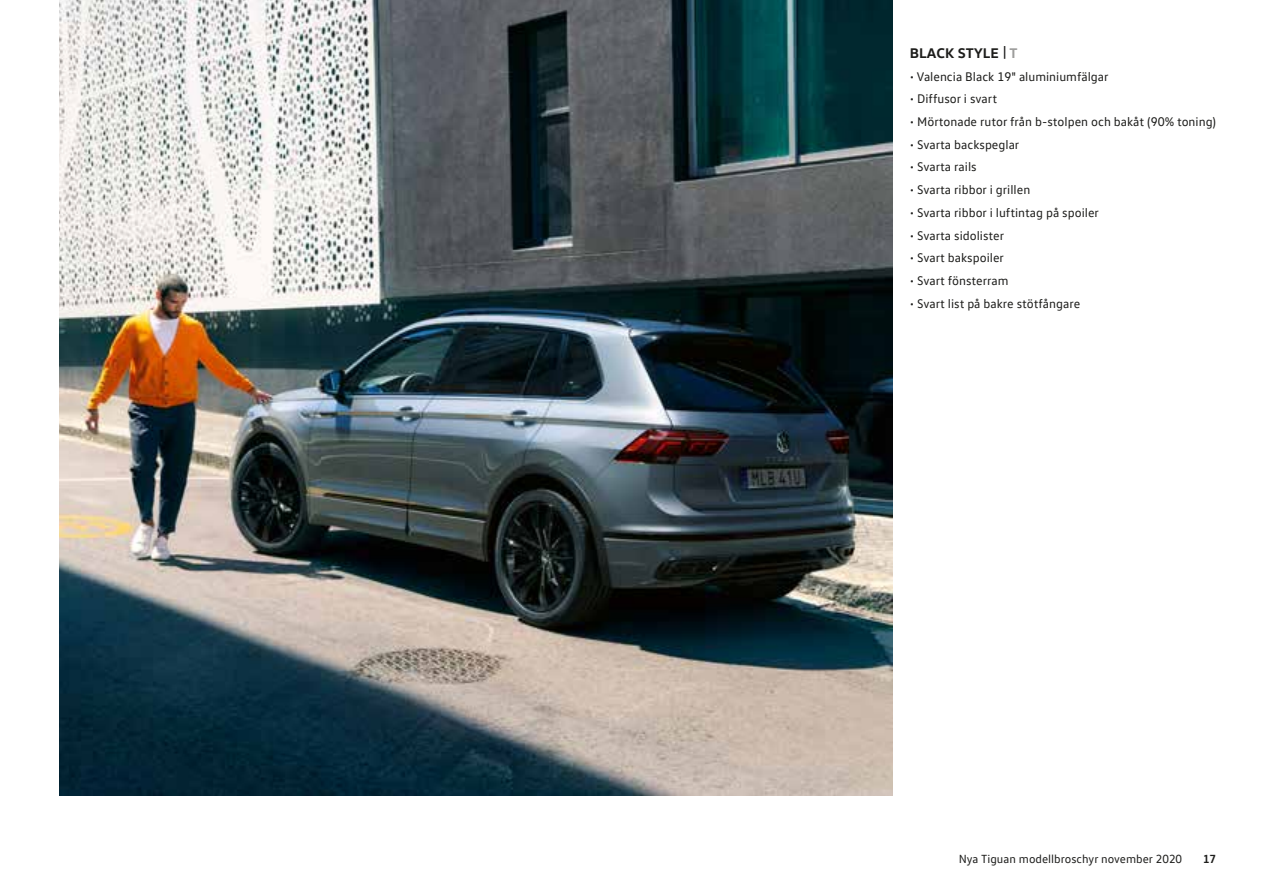
<style>
.page{position:relative;width:1263px;height:893px;background:#fff}
.page>*{position:absolute;margin:0;border:0;box-sizing:border-box;transform-origin:0 0}
.t1{font:700 14.25px "VW Head";letter-spacing:.01em;color:#1d1d1b}
.t2{font:12.75px "VW Text";color:#1d1d1b}
.t3{font:12px "VW Text";color:#1d1d1b}
.t4{font:700 12px "VW Text";color:#1d1d1b}
.s1{color:#9d9d9c}
</style>
<div class="page">
<img style="left:60px;top:0;width:832px;height:795px">
<p class="t1" style="left:910px;top:44px;width:109px">BLACK STYLE | <span class="s1">T</span></p>
<p class="t2" style="left:910px;top:68px;width:200px">• Valencia Black 19" aluminiumfälgar</p>
<p class="t2" style="left:910px;top:91px;width:89px">• Diffusor i svart</p>
<p class="t2" style="left:910px;top:114px;width:308px">• Mörtonade rutor från b-stolpen och bakåt (90% toning)</p>
<p class="t2" style="left:910px;top:137px;width:111px">• Svarta backspeglar</p>
<p class="t2" style="left:910px;top:159px;width:69px">• Svarta rails</p>
<p class="t2" style="left:910px;top:182px;width:122px">• Svarta ribbor i grillen</p>
<p class="t2" style="left:910px;top:205px;width:191px">• Svarta ribbor i luftintag på spoiler</p>
<p class="t2" style="left:910px;top:227px;width:96px">• Svarta sidolister</p>
<p class="t2" style="left:910px;top:250px;width:96px">• Svart bakspoiler</p>
<p class="t2" style="left:910px;top:273px;width:100px">• Svart fönsterram</p>
<p class="t2" style="left:910px;top:295px;width:172px">• Svart list på bakre stötfångare</p>
<p class="t3" style="left:959px;top:852px;width:225px">Nya Tiguan modellbroschyr november 2020</p>
<p class="t4" style="left:1203px;top:851px;width:15px">17</p>
</div>
